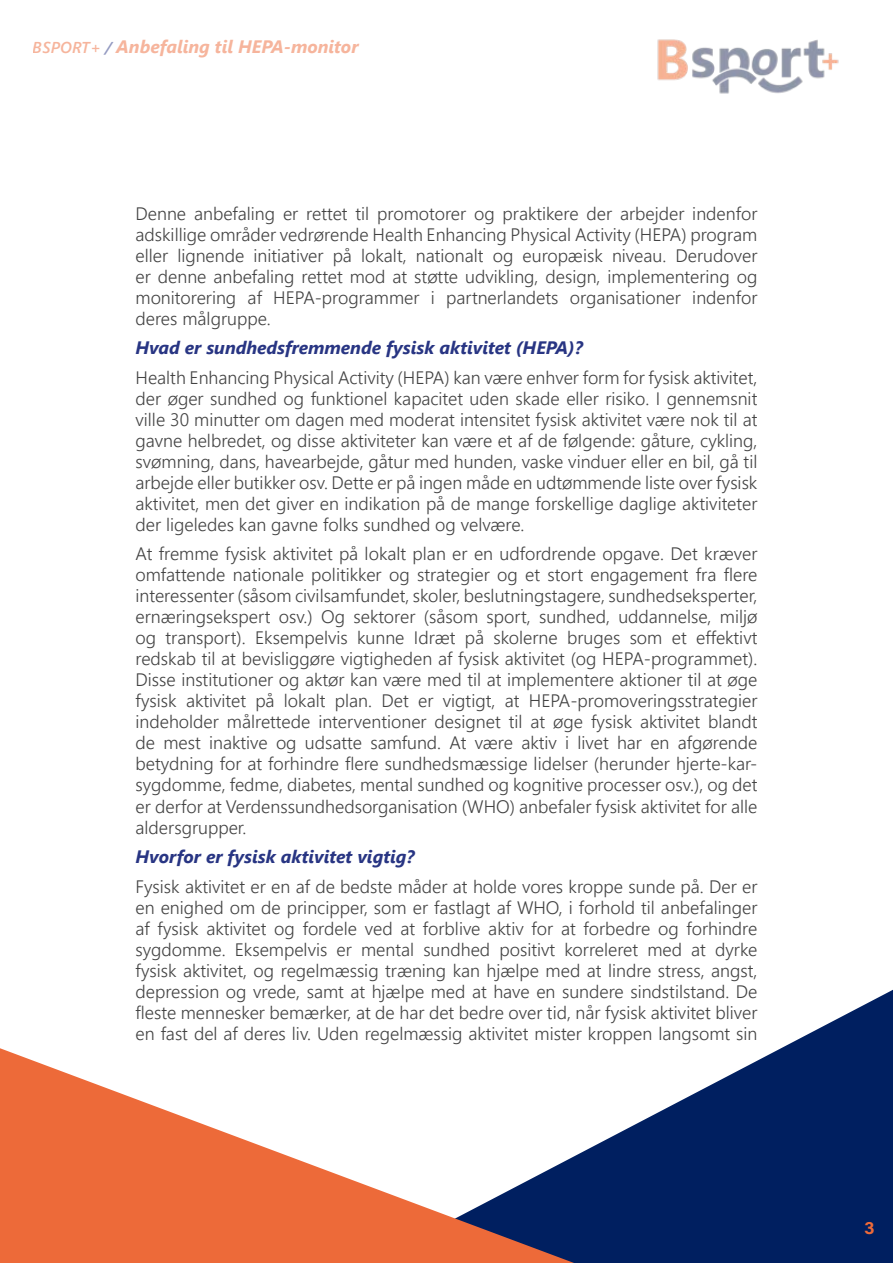
<style>
.page{position:relative;width:893px;height:1263px;background:#fff}
.page>*{position:absolute;margin:0;border:0;box-sizing:border-box;transform-origin:0 0}
.t1{font:300 18px/21px "Segoe UI";color:#434343;text-align:justify}
.t2{font:italic 700 18px "Segoe UI";color:#283583}
.t3{font:italic 700 18px "Segoe UI";color:#ed6a39}
.t4{font:700 18px "Acumin Pro";color:#ed6a39}
.s1{font-weight:600;font-size:15.75px}
.s2{font-weight:600;font-size:15.75px;color:#283583}
</style>
<div class="page">
<svg style="left:574px;top:990px;width:319px;height:273px;fill:#001f60"></svg>
<svg style="left:0;top:1048px;width:574px;height:215px"></svg>
<img style="left:657px;top:39px;width:182px;height:55px">
<p class="t3" style="left:33px;top:30px;width:327px"><span class="s1">BSPORT+</span> <span class="s2">/</span> Anbefaling til HEPA-monitor</p>
<p class="t1" style="left:136px;top:201px;width:623px">Denne anbefaling er rettet til promotorer og praktikere der arbejder indenfor adskillige områder vedrørende Health Enhancing Physical Activity (HEPA) program eller lignende initiativer på lokalt, nationalt og europæisk niveau. Derudover er denne anbefaling rettet mod at støtte udvikling, design, implementering og monitorering af HEPA-programmer i partnerlandets organisationer indenfor deres målgruppe.</p>
<p class="t2" style="left:136px;top:331px;width:449px">Hvad er sundhedsfremmende fysisk aktivitet (HEPA)?</p>
<p class="t1" style="left:136px;top:365px;width:623px">Health Enhancing Physical Activity (HEPA) kan være enhver form for fysisk aktivitet, der øger sundhed og funktionel kapacitet uden skade eller risiko. I gennemsnit ville 30 minutter om dagen med moderat intensitet fysisk aktivitet være nok til at gavne helbredet, og disse aktiviteter kan være et af de følgende: gåture, cykling, svømning, dans, havearbejde, gåtur med hunden, vaske vinduer eller en bil, gå til arbejde eller butikker osv. Dette er på ingen måde en udtømmende liste over fysisk aktivitet, men det giver en indikation på de mange forskellige daglige aktiviteter der ligeledes kan gavne folks sundhed og velvære.</p>
<p class="t1" style="left:136px;top:542px;width:623px">At fremme fysisk aktivitet på lokalt plan er en udfordrende opgave. Det kræver omfattende nationale politikker og strategier og et stort engagement fra flere interessenter (såsom civilsamfundet, skoler, beslutningstagere, sundhedseksperter, ernæringsekspert osv.) Og sektorer (såsom sport, sundhed, uddannelse, miljø og transport). Eksempelvis kunne Idræt på skolerne bruges som et effektivt redskab til at bevisliggøre vigtigheden af fysisk aktivitet (og HEPA-programmet).<br>Disse institutioner og aktør kan være med til at implementere aktioner til at øge fysisk aktivitet på lokalt plan. Det er vigtigt, at HEPA-promoveringsstrategier indeholder målrettede interventioner designet til at øge fysisk aktivitet blandt de mest inaktive og udsatte samfund. At være aktiv i livet har en afgørende betydning for at forhindre flere sundhedsmæssige lidelser (herunder hjerte-kar&shy;sygdomme, fedme, diabetes, mental sundhed og kognitive processer osv.), og det er derfor at Verdenssundhedsorganisation (WHO) anbefaler fysisk aktivitet for alle aldersgrupper.</p>
<p class="t2" style="left:136px;top:840px;width:280px">Hvorfor er fysisk aktivitet vigtig?</p>
<p class="t1" style="left:136px;top:874px;width:623px">Fysisk aktivitet er en af de bedste måder at holde vores kroppe sunde på. Der er en enighed om de principper, som er fastlagt af WHO, i forhold til anbefalinger af fysisk aktivitet og fordele ved at forblive aktiv for at forbedre og forhindre sygdomme. Eksempelvis er mental sundhed positivt korreleret med at dyrke fysisk aktivitet, og regelmæssig træning kan hjælpe med at lindre stress, angst, depression og vrede, samt at hjælpe med at have en sundere sindstilstand. De fleste mennesker bemærker, at de har det bedre over tid, når fysisk aktivitet bliver en fast del af deres liv. Uden regelmæssig aktivitet mister kroppen langsomt sin</p>
<p class="t4" style="left:864px;top:1215px;width:12px">3</p>
</div>
